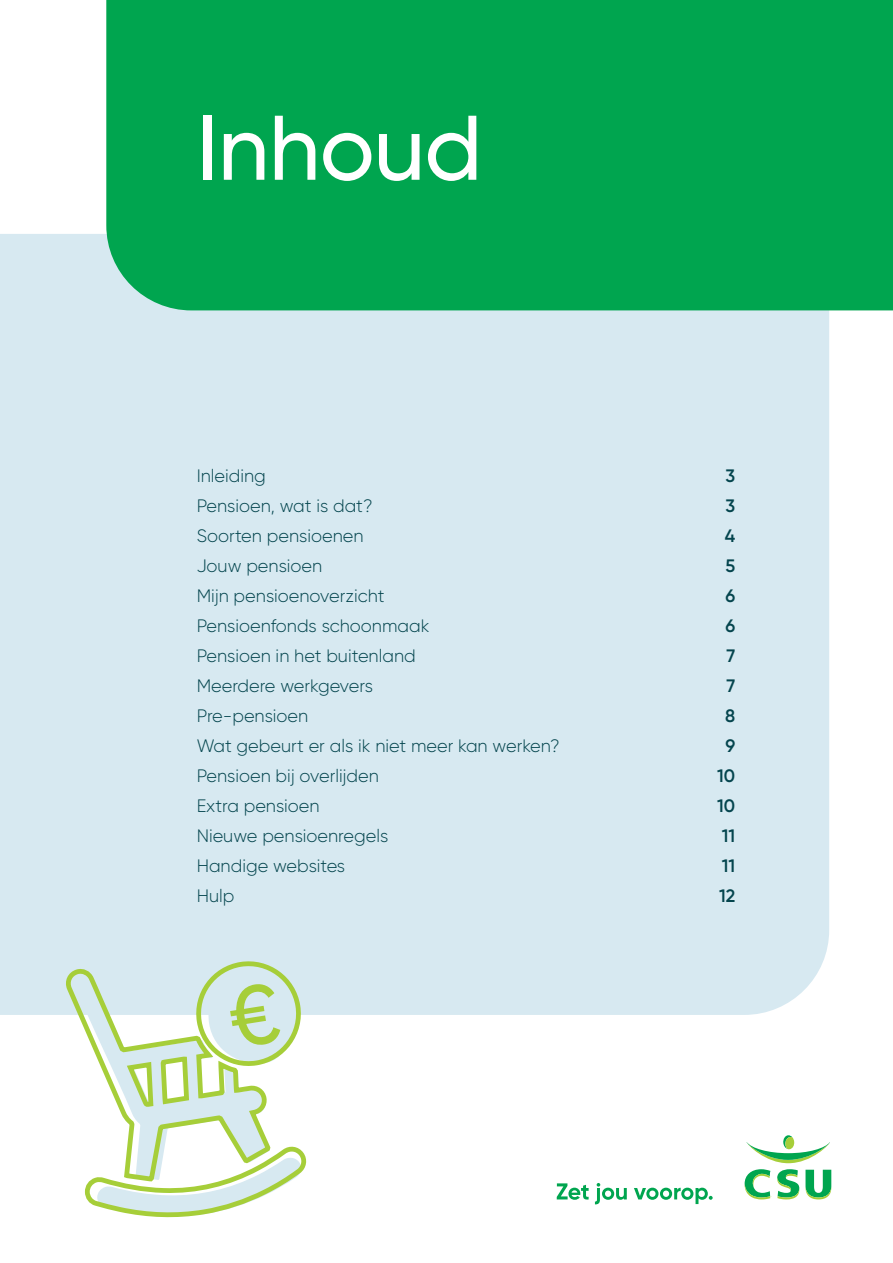
<style>
.page{position:relative;width:893px;height:1263px;background:#fff}
.page>*{position:absolute;margin:0;border:0;box-sizing:border-box;transform-origin:0 0}
.Kop{font:500 91.5px "Gilroy";letter-spacing:-.01em;color:#fff}
.Platte_tekst_SemiBold{font:300 18px "Gilroy";color:#04454e}
.Platte_tekst_SemiBold-2{font:600 18px "Gilroy";color:#04454e}
</style>
<div class="page">
<div style="left:0;top:234px;width:829px;height:781px;background:#d7e9f1"></div>
<div style="left:106px;top:0;width:787px;height:310px;background:#00a54f"></div>
<svg style="left:60px;top:874px;width:252px;height:344px"></svg>
<svg style="left:746px;top:1135px;width:84px;height:28px"></svg>
<svg style="left:745px;top:1169px;width:25px;height:30px"></svg>
<svg style="left:777px;top:1169px;width:54px;height:30px"></svg>
<svg style="left:557px;top:1183px;width:32px;height:17px"></svg>
<svg style="left:595px;top:1183px;width:32px;height:21px"></svg>
<svg style="left:634px;top:1188px;width:79px;height:16px"></svg>
<p class="Kop" style="left:197px;top:91px;width:287px">Inhoud</p>
<p class="Platte_tekst_SemiBold" style="left:197px;top:465px;width:71px">Inleiding</p>
<p class="Platte_tekst_SemiBold-2" style="left:725px;top:465px;width:11px">3</p>
<p class="Platte_tekst_SemiBold" style="left:197px;top:495px;width:177px">Pensioen, wat is dat?</p>
<p class="Platte_tekst_SemiBold-2" style="left:725px;top:495px;width:11px">3</p>
<p class="Platte_tekst_SemiBold" style="left:197px;top:525px;width:168px">Soorten pensioenen</p>
<p class="Platte_tekst_SemiBold-2" style="left:725px;top:525px;width:12px">4</p>
<p class="Platte_tekst_SemiBold" style="left:197px;top:555px;width:127px">Jouw pensioen</p>
<p class="Platte_tekst_SemiBold-2" style="left:725px;top:555px;width:11px">5</p>
<p class="Platte_tekst_SemiBold" style="left:197px;top:585px;width:190px">Mijn pensioenoverzicht</p>
<p class="Platte_tekst_SemiBold-2" style="left:725px;top:585px;width:11px">6</p>
<p class="Platte_tekst_SemiBold" style="left:197px;top:615px;width:234px">Pensioenfonds schoonmaak</p>
<p class="Platte_tekst_SemiBold-2" style="left:725px;top:615px;width:11px">6</p>
<p class="Platte_tekst_SemiBold" style="left:197px;top:645px;width:221px">Pensioen in het buitenland</p>
<p class="Platte_tekst_SemiBold-2" style="left:726px;top:645px;width:10px">7</p>
<p class="Platte_tekst_SemiBold" style="left:197px;top:675px;width:178px">Meerdere werkgevers</p>
<p class="Platte_tekst_SemiBold-2" style="left:726px;top:675px;width:10px">7</p>
<p class="Platte_tekst_SemiBold" style="left:197px;top:705px;width:113px">Pre-pensioen</p>
<p class="Platte_tekst_SemiBold-2" style="left:725px;top:705px;width:12px">8</p>
<p class="Platte_tekst_SemiBold" style="left:197px;top:735px;width:365px">Wat gebeurt er als ik niet meer kan werken?</p>
<p class="Platte_tekst_SemiBold-2" style="left:725px;top:735px;width:11px">9</p>
<p class="Platte_tekst_SemiBold" style="left:197px;top:765px;width:184px">Pensioen bij overlijden</p>
<p class="Platte_tekst_SemiBold-2" style="left:717px;top:765px;width:20px">10</p>
<p class="Platte_tekst_SemiBold" style="left:197px;top:795px;width:125px">Extra pensioen</p>
<p class="Platte_tekst_SemiBold-2" style="left:717px;top:795px;width:20px">10</p>
<p class="Platte_tekst_SemiBold" style="left:197px;top:825px;width:193px">Nieuwe pensioenregels</p>
<p class="Platte_tekst_SemiBold-2" style="left:722px;top:825px;width:15px">11</p>
<p class="Platte_tekst_SemiBold" style="left:197px;top:855px;width:150px">Handige websites</p>
<p class="Platte_tekst_SemiBold-2" style="left:722px;top:855px;width:15px">11</p>
<p class="Platte_tekst_SemiBold" style="left:197px;top:885px;width:39px">Hulp</p>
<p class="Platte_tekst_SemiBold-2" style="left:719px;top:885px;width:18px">12</p>
</div>
